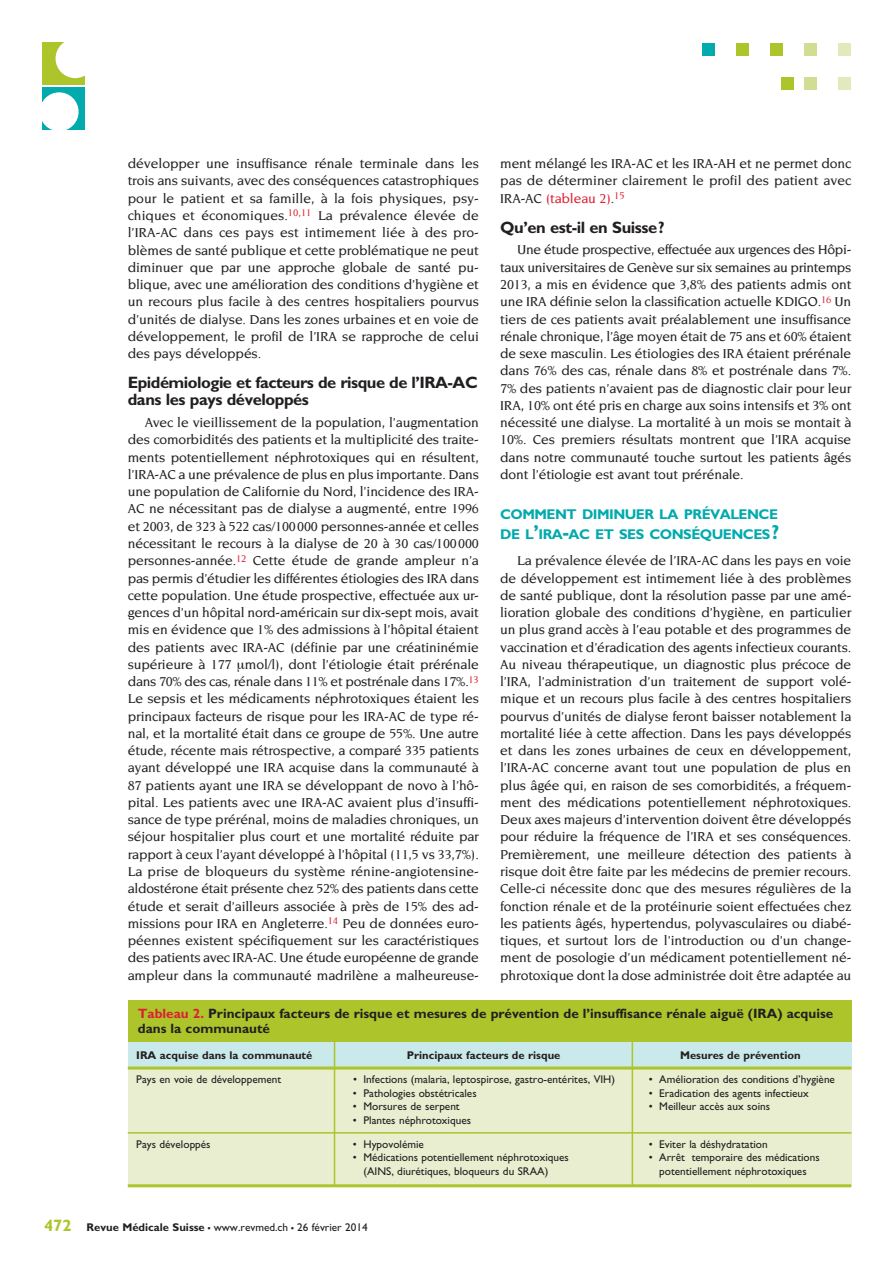
<style>
.page{position:relative;width:894px;height:1264px;background:#fff}
.page>*{position:absolute;margin:0;border:0;box-sizing:border-box;transform-origin:0 0}
.t1{font:700 16.5px/17.2px "Gill Sans";letter-spacing:-.03em;color:#231f20}
.t2{font:700 14.1px/19.5px "Gill Sans";letter-spacing:-.035em;color:#00aaad}
.t3{font:500 13.95px/17.2px "Novarese";letter-spacing:-.01em;color:#231f20;text-align:justify}
.t4{font:700 13.5px/15px "Gill Sans";color:#231f20}
.t5{font:11.25px "Gill Sans";color:#231f20}
.t6{font:700 11.25px "Gill Sans";color:#231f20}
.s1{color:#db2032}
.s2{font-size:20.25px}
.s3{font-weight:700;font-size:16.5px;color:#adc42b}
.s4{font-weight:700}
.s5{font-weight:700;font-size:16.5px}
</style>
<div class="page">
<div style="left:838px;top:43px;width:12px;height:12px;background:#e2e9bc"></div>
<div style="left:804px;top:43px;width:12px;height:12px;background:#d2dd94"></div>
<div style="left:770px;top:43px;width:12px;height:12px;background:#adc42b"></div>
<div style="left:736px;top:43px;width:12px;height:12px;background:#adc42b"></div>
<div style="left:702px;top:43px;width:12px;height:12px;background:#00aaad"></div>
<div style="left:838px;top:77px;width:12px;height:12px;background:#e2e9bc"></div>
<div style="left:804px;top:77px;width:12px;height:12px;background:#d2dd94"></div>
<div style="left:780px;top:77px;width:13px;height:12px;background:#adc42b"></div>
<div style="left:43px;top:43px;width:42px;height:42px;background:#adc42b"></div>
<div style="left:56px;top:39px;width:39px;height:39px;background:#fff;border-radius:50%"></div>
<div style="left:43px;top:87px;width:42px;height:43px;background:#00aaad"></div>
<div style="left:40px;top:92px;width:39px;height:39px;background:#fff;border-radius:50%"></div>
<div style="left:128px;top:1067px;width:722px;height:117px;background:#e9eed0"></div>
<div style="left:128px;top:1038px;width:722px;height:29px;background:#c9e9ea"></div>
<hr style="left:128px;top:1066px;width:722px;height:3px;background:#adc42b">
<hr style="left:128px;top:1131px;width:722px;height:2px;background:#adc42b">
<hr style="left:333px;top:1033px;width:2px;height:153px;background:#adc42b">
<hr style="left:631px;top:1037px;width:1px;height:148px;background:#adc42b">
<hr style="left:128px;top:1183px;width:722px;height:3px;background:#adc42b">
<div style="left:128px;top:1000px;width:722px;height:41px;background:#adc42b"></div>
<p class="t3" style="left:128px;top:155px;width:352px">développer une insuffisance rénale terminale dans les trois ans suivants, avec des conséquences catastrophiques pour le patient et sa famille, à la fois physiques, psy&shy;chiques et économiques.<sup>10,11</sup> La prévalence élevée de l’IRA-AC dans ces pays est intimement liée à des pro&shy;blèmes de santé publique et cette problématique ne peut diminuer que par une approche globale de santé pu&shy;blique, avec une amélioration des conditions d’hygiène et un recours plus facile à des centres hospitaliers pourvus d’unités de dialyse. Dans les zones urbaines et en voie de développement, le profil de l’IRA se rapproche de celui des pays développés.</p>
<p class="t1" style="left:128px;top:374px;width:351px">Epidémiologie et facteurs de risque de l’IRA-AC dans les pays développés</p>
<p class="t3" style="left:128px;top:414px;width:352px;text-indent:17px">Avec le vieillissement de la population, l’augmentation des comorbidités des patients et la multiplicité des traite&shy;ments potentiellement néphrotoxiques qui en résultent, l’IRA-AC a une prévalence de plus en plus importante. Dans une population de Californie du Nord, l’incidence des IRA-AC ne nécessitant pas de dialyse a augmenté, entre 1996 et 2003, de 323 à 522 cas/100000 personnes-année et celles nécessitant le recours à la dialyse de 20 à 30 cas/100000 personnes-année.<sup>12</sup> Cette étude de grande ampleur n’a pas permis d’étudier les différentes étiologies des IRA dans cette population. Une étude prospective, effectuée aux ur&shy;gences d’un hôpital nord-américain sur dix-sept mois, avait mis en évidence que 1% des admissions à l’hôpital étaient des patients avec IRA-AC (définie par une créatininémie supérieure à 177 mol/l), dont l’étiologie était prérénale dans 70% des cas, rénale dans 11% et postrénale dans 17%.<sup>13<br></sup>Le sepsis et les médicaments néphrotoxiques étaient les principaux facteurs de risque pour les IRA-AC de type ré&shy;nal, et la mortalité était dans ce groupe de 55%. Une autre étude, récente mais rétrospective, a comparé 335 patients ayant développé une IRA acquise dans la communauté à 87 patients ayant une IRA se développant de novo à l’hô&shy;pital. Les patients avec une IRA-AC avaient plus d’insuffi&shy;sance de type prérénal, moins de maladies chroniques, un séjour hospitalier plus court et une mortalité réduite par rapport à ceux l’ayant développé à l’hôpital (11,5 vs 33,7%).<br>La prise de bloqueurs du système rénine-angiotensine&shy;aldostérone était présente chez 52% des patients dans cette étude et serait d’ailleurs associée à près de 15% des ad&shy;missions pour IRA en Angleterre.<sup>14</sup> Peu de données euro&shy;péennes existent spécifiquement sur les caractéristiques des patients avec IRA-AC. Une étude européenne de grande ampleur dans la communauté madrilène a malheureuse-</p>
<p class="t3" style="left:500px;top:155px;width:352px">ment mélangé les IRA-AC et les IRA-AH et ne permet donc pas de déterminer clairement le profil des patient avec IRA-AC <span class="s1">(tableau 2)</span>.<sup>15</sup></p>
<p class="t1" style="left:500px;top:218px;width:166px">Qu’en est-il en Suisse?</p>
<p class="t3" style="left:500px;top:241px;width:352px;text-indent:17px">Une étude prospective, effectuée aux urgences des Hôpi&shy;taux universitaires de Genève sur six semaines au printemps 2013, a mis en évidence que 3,8% des patients admis ont une IRA définie selon la classification actuelle KDIGO.<sup>16</sup> Un tiers de ces patients avait préalablement une insuffisance rénale chronique, l’âge moyen était de 75 ans et 60% étaient de sexe masculin. Les étiologies des IRA étaient prérénale dans 76% des cas, rénale dans 8% et postrénale dans 7%.<br>7% des patients n’avaient pas de diagnostic clair pour leur IRA, 10% ont été pris en charge aux soins intensifs et 3% ont nécessité une dialyse. La mortalité à un mois se montait à 10%. Ces premiers résultats montrent que l’IRA acquise dans notre communauté touche surtout les patients âgés dont l’étiologie est avant tout prérénale.</p>
<p class="t2" style="left:500px;top:505px;width:281px">COMMENT DIMINUER LA PRÉVALENCE<br>DE L<span class="s2">’</span>IRA<span class="s2">-</span>AC ET SES CONSÉQUENCES<span class="s2">?</span></p>
<p class="t3" style="left:500px;top:552px;width:352px;text-indent:17px">La prévalence élevée de l’IRA-AC dans les pays en voie de développement est intimement liée à des problèmes de santé publique, dont la résolution passe par une amé&shy;lioration globale des conditions d’hygiène, en particulier un plus grand accès à l’eau potable et des programmes de vaccination et d’éradication des agents infectieux courants.<br>Au niveau thérapeutique, un diagnostic plus précoce de l’IRA, l’administration d’un traitement de support volé&shy;mique et un recours plus facile à des centres hospitaliers pourvus d’unités de dialyse feront baisser notablement la mortalité liée à cette affection. Dans les pays développés et dans les zones urbaines de ceux en développement, l’IRA-AC concerne avant tout une population de plus en plus âgée qui, en raison de ses comorbidités, a fréquem&shy;ment des médications potentiellement néphrotoxiques.<br>Deux axes majeurs d’intervention doivent être développés pour réduire la fréquence de l’IRA et ses conséquences.<br>Premièrement, une meilleure détection des patients à risque doit être faite par les médecins de premier recours.<br>Celle-ci nécessite donc que des mesures régulières de la fonction rénale et de la protéinurie soient effectuées chez les patients âgés, hypertendus, polyvasculaires ou diabé&shy;tiques, et surtout lors de l’introduction ou d’un change&shy;ment de posologie d’un médicament potentiellement né&shy;phrotoxique dont la dose administrée doit être adaptée au</p>
<p class="t4" style="left:138px;top:1006px;width:696px"><span class="s1">Tableau 2.</span> Principaux facteurs de risque et mesures de prévention de l’insuffisance rénale aiguë (IRA) acquise dans la communauté</p>
<p class="t6" style="left:136px;top:1048px;width:177px">IRA acquise dans la communauté</p>
<p class="t6" style="left:406px;top:1048px;width:155px">Principaux facteurs de risque</p>
<p class="t6" style="left:679px;top:1048px;width:122px">Mesures de prévention</p>
<p class="t5" style="left:136px;top:1072px;width:146px">Pays en voie de développement</p>
<p class="t5" style="left:353px;top:1072px;width:263px">• Infections (malaria, leptospirose, gastro-entérites, VIH)</p>
<p class="t5" style="left:648px;top:1072px;width:188px">• Amélioration des conditions d’hygiène</p>
<p class="t5" style="left:353px;top:1085px;width:125px">• Pathologies obstétricales</p>
<p class="t5" style="left:648px;top:1085px;width:161px">• Eradication des agents infectieux</p>
<p class="t5" style="left:353px;top:1099px;width:108px">• Morsures de serpent</p>
<p class="t5" style="left:648px;top:1099px;width:123px">• Meilleur accès aux soins</p>
<p class="t5" style="left:353px;top:1112px;width:119px">• Plantes néphrotoxiques</p>
<p class="t5" style="left:136px;top:1137px;width:76px">Pays développés</p>
<p class="t5" style="left:353px;top:1137px;width:72px">• Hypovolémie</p>
<p class="t5" style="left:648px;top:1137px;width:120px">• Eviter la déshydratation</p>
<p class="t5" style="left:353px;top:1150px;width:217px">• Médications potentiellement néphrotoxiques</p>
<p class="t5" style="left:648px;top:1150px;width:172px">• Arrêt temporaire des médications</p>
<p class="t5" style="left:363px;top:1164px;width:186px">(AINS, diurétiques, bloqueurs du SRAA)</p>
<p class="t5" style="left:659px;top:1164px;width:149px">potentiellement néphrotoxiques</p>
<p class="t5" style="left:44px;top:1220px;width:325px"><span class="s3">472</span> <span class="s4">Revue Médicale Suisse</span> <span class="s5">–</span> www.revmed.ch <span class="s5">–</span> 26 février 2014</p>
</div>
